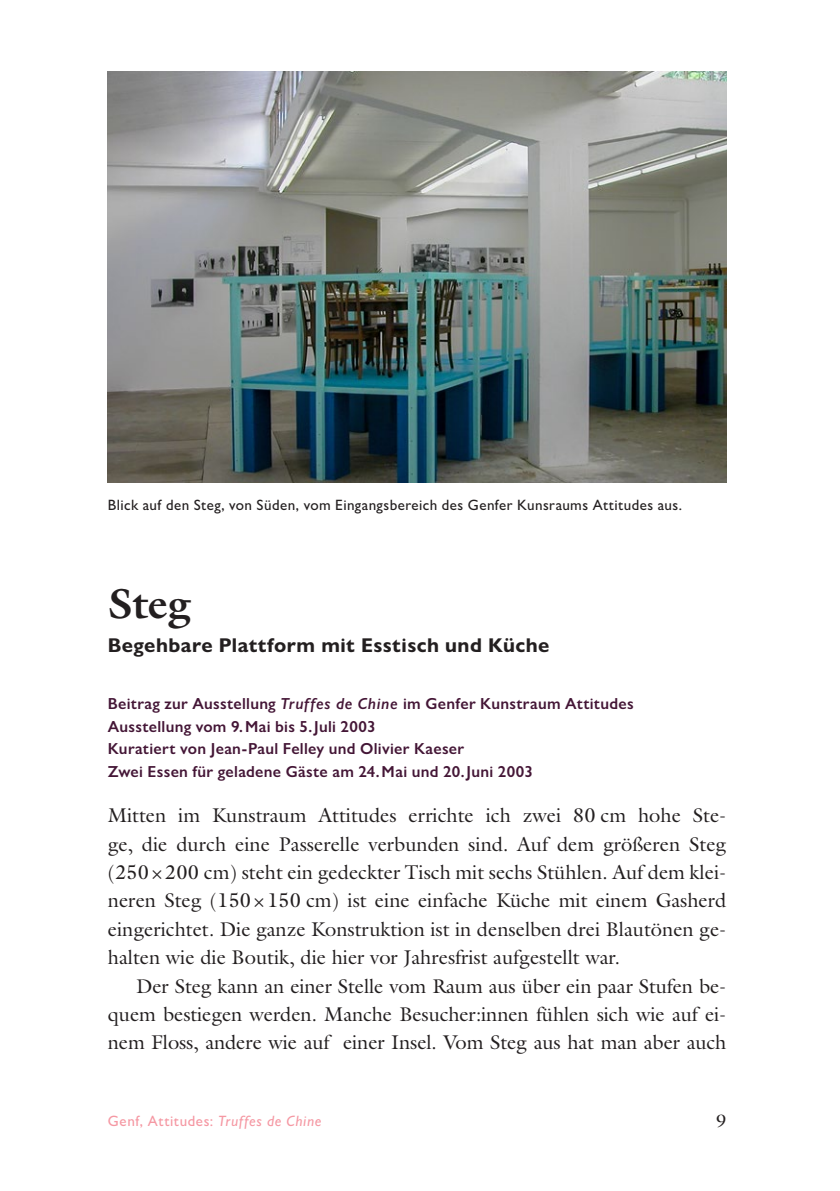
<style>
.page{position:relative;width:840px;height:1191px;background:#fff}
.page>*{position:absolute;margin:0;border:0;box-sizing:border-box;transform-origin:0 0}
.Titel{font:700 42px "Galliard Pro";color:#231f20}
.Lauftext_stumpf{font:20px/28.4px "Galliard Pro";color:#231f20;text-align:justify}
.Lauftext{font:20px/28.4px "Galliard Pro";letter-spacing:-.005em;color:#231f20;text-align:justify}
.Unterzeile{font:700 20px "Gill Sans Nova";letter-spacing:.02em;color:#231f20}
.t1{font:18px "Galliard Pro";color:#231f20}
.Kasten_Lauftext_stum{font:600 16px "Gill Sans Nova";letter-spacing:.015em;color:#441636}
.Bildlegende{font:500 15px "Gill Sans Nova";letter-spacing:.025em;color:#231f20}
.t2{font:500 15px "Gill Sans Nova";letter-spacing:.035em;color:#f598a3}
.s1{font-style:italic}
</style>
<div class="page">
<img style="left:108px;top:71px;width:618px;height:411px">
<p class="Bildlegende" style="left:108px;top:496px;width:575px">Blick auf den Steg, von Süden, vom Eingangsbereich des Genfer Kunsraums Attitudes aus.</p>
<p class="Titel" style="left:108px;top:576px;width:84px">Steg</p>
<p class="Unterzeile" style="left:108px;top:633px;width:443px">Begehbare Plattform mit Esstisch und Küche</p>
<p class="Kasten_Lauftext_stum" style="left:108px;top:693px;width:527px">Beitrag zur Ausstellung <span class="s1">Truffes de Chine</span> im Genfer Kunstraum Attitudes</p>
<p class="Kasten_Lauftext_stum" style="left:108px;top:716px;width:269px">Ausstellung vom 9.Mai bis 5.Juli 2003</p>
<p class="Kasten_Lauftext_stum" style="left:108px;top:739px;width:358px">Kuratiert von Jean-Paul Felley und Olivier Kaeser</p>
<p class="Kasten_Lauftext_stum" style="left:108px;top:761px;width:426px">Zwei Essen für geladene Gäste am 24.Mai und 20.Juni 2003</p>
<p class="Lauftext_stumpf" style="left:108px;top:801px;width:619px">Mitten im Kunstraum Attitudes errichte ich zwei 80 cm hohe Ste&shy;ge, die durch eine Passerelle verbunden sind. Auf dem größeren Steg (250×200 cm) steht ein gedeckter Tisch mit sechs Stühlen. Auf dem klei&shy;neren Steg (150×150 cm) ist eine einfache Küche mit einem Gasherd eingerichtet. Die ganze Konstruktion ist in denselben drei Blautönen ge&shy;halten wie die Boutik, die hier vor Jahresfrist aufgestellt war.</p>
<p class="Lauftext" style="left:108px;top:971px;width:619px;text-indent:28px">Der Steg kann an einer Stelle vom Raum aus über ein paar Stufen be&shy;quem bestiegen werden. Manche Besucher:innen fühlen sich wie auf ei&shy;nem Floss, andere wie auf einer Insel. Vom Steg aus hat man aber auch</p>
<p class="t2" style="left:108px;top:1111px;width:215px">Genf, Attitudes: <span class="s1">Truffes de Chine</span></p>
<p class="t1" style="left:716px;top:1108px;width:12px">9</p>
</div>
